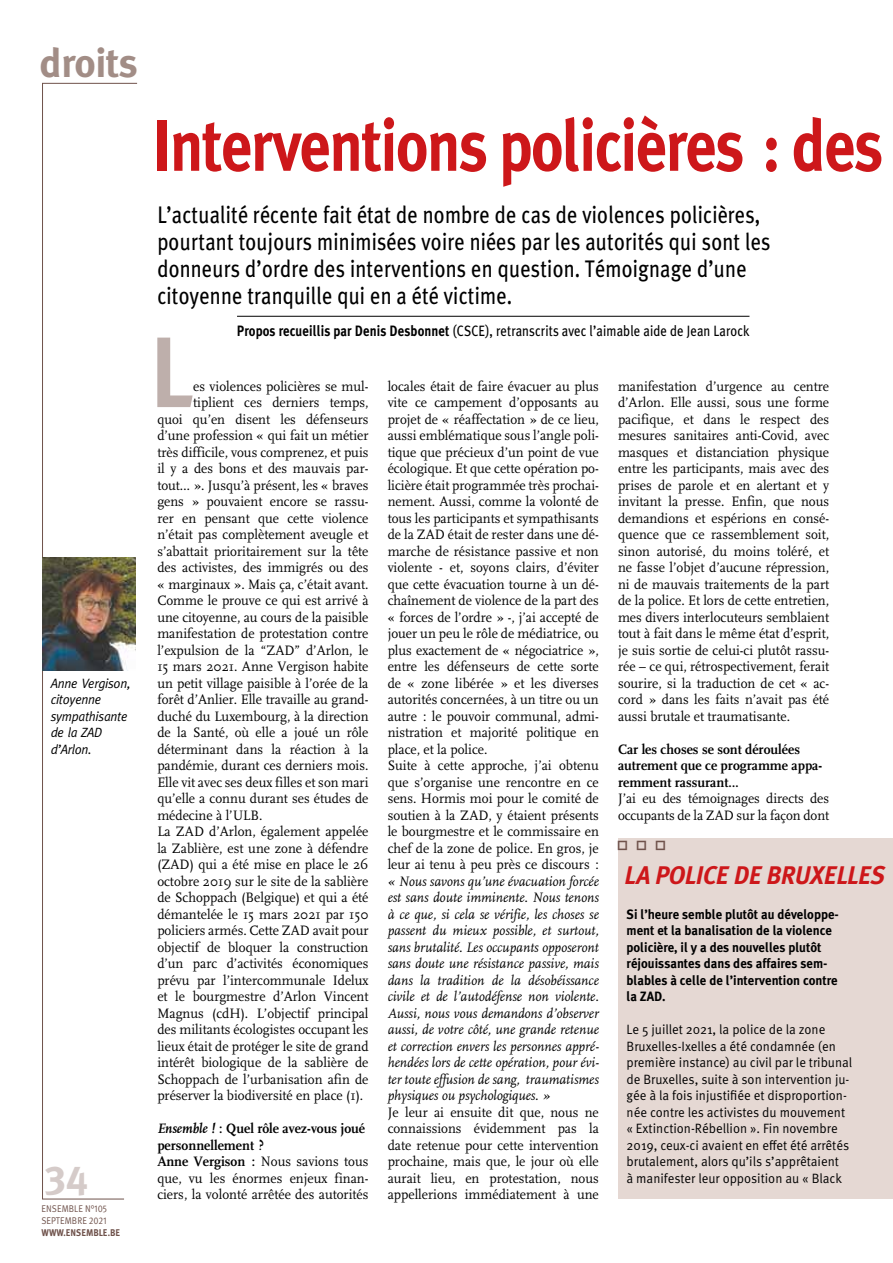
<style>
.page{position:relative;width:893px;height:1263px;background:#fff}
.page>*{position:absolute;margin:0;border:0;box-sizing:border-box;transform-origin:0 0}
.t1{font:700 100.05px "Meta Plus";color:#beafab;scale:.9 1}
.t2{font:700 72.75px "Meta Plus";letter-spacing:-.025em;color:#cd171a;scale:.85 1}
.t3{font:700 40.5px "Meta Plus";letter-spacing:-.015em;color:#a28d86}
.t4{font:40.5px "Meta Plus Bold Caps";color:#d5cbc9}
.t5{font:italic 700 25.5px "Meta Plus";letter-spacing:-.015em;color:#cd171a;scale:.95 1}
.t6{font:24px/27px "Meta Plus";letter-spacing:.01em;color:#000;scale:.85 1}
.t7{font:15px "Meta Plus";letter-spacing:.01em;color:#000;scale:.85 1}
.t8{font:14.25px/16.5px "FF Scala";color:#000;scale:.95 1}
.t9{font:italic 14.25px/16.5px "FF Scala";color:#000;text-align:justify;scale:.95 1}
.t10{font:700 14.25px/16.5px "FF Scala";color:#000;scale:.95 1}
.t11{font:13.5px/16.5px "Meta Pro";color:#000;scale:.95 1}
.t12{font:700 13.5px/16.5px "Meta Plus";color:#000;scale:.95 1}
.t13{font:italic 13.5px/16.5px "Meta";letter-spacing:-.02em;color:#000;scale:.95 1}
.t14{font:9.75px/12px "Meta Pro";letter-spacing:.01em;color:#6f524b;scale:.9 1}
.t15{font:700 9.75px "Meta Plus";color:#6f524b;scale:.9 1}
.s1{font-weight:700}
.s2{font-family:"Scala OT";font-weight:700;font-style:italic}
</style>
<div class="page">
<svg style="left:42px;top:83px;width:95px;height:1116px"></svg>
<hr style="left:237px;top:316px;width:512px;height:1px;background:#000">
<div style="left:618px;top:838px;width:275px;height:361px;background:#e5d8d3"></div>
<img style="left:43px;top:558px;width:93px;height:113px">
<h3 class="t3" style="left:40px;top:39px;width:100px">droits</h3>
<p class="t13" style="left:51px;top:674px;width:85px">Anne Vergison, citoyenne sympathisante de la ZAD d’Arlon.</p>
<h3 class="t4" style="left:45px;top:1156px;width:45px">34</h3>
<p class="t14" style="left:42px;top:1203px;width:74px">ensemble n°105 septembre 2021</p>
<p class="t15" style="left:41px;top:1227px;width:89px">www.ensemble.be</p>
<h2 class="t2" style="left:152px;top:103px;width:862px">Interventions policières : des</h2>
<p class="t6" style="left:157px;top:201px;width:723px">L’actualité récente fait état de nombre de cas de violences policières, pourtant toujours minimisées voire niées par les autorités qui sont les donneurs d’ordre des interventions en question. Témoignage d’une citoyenne tranquille qui en a été victime.</p>
<p class="t7" style="left:237px;top:322px;width:605px"><span class="s1">Propos recueillis par Denis Desbonnet</span> (CSCE), retranscrits avec l’aimable aide de Jean Larock</p>
<h1 class="t1" style="left:150px;top:314px;width:41px">L</h1>
<p class="t8" style="left:193px;top:378px;width:186px">es violences policières se mul-</p>
<p class="t8" style="left:193px;top:394px;width:186px">tiplient ces derniers temps,</p>
<p class="t8" style="left:157px;top:411px;width:224px">quoi qu’en disent les défenseurs</p>
<p class="t8" style="left:157px;top:427px;width:224px">d’une profession « qui fait un métier</p>
<p class="t8" style="left:157px;top:444px;width:224px">très difficile, vous comprenez, et puis</p>
<p class="t8" style="left:157px;top:460px;width:224px">il y a des bons et des mauvais par-</p>
<p class="t8" style="left:157px;top:477px;width:224px">tout… ». Jusqu’à présent, les « braves</p>
<p class="t8" style="left:157px;top:493px;width:224px">gens » pouvaient encore se rassu-</p>
<p class="t8" style="left:157px;top:510px;width:224px">rer en pensant que cette violence</p>
<p class="t8" style="left:157px;top:526px;width:224px">n’était pas complètement aveugle et</p>
<p class="t8" style="left:157px;top:543px;width:224px">s’abattait prioritairement sur la tête</p>
<p class="t8" style="left:157px;top:559px;width:224px">des activistes, des immigrés ou des</p>
<p class="t8" style="left:157px;top:576px;width:224px">« marginaux ». Mais ça, c’était avant.</p>
<p class="t8" style="left:157px;top:592px;width:224px">Comme le prouve ce qui est arrivé à</p>
<p class="t8" style="left:157px;top:609px;width:224px">une citoyenne, au cours de la paisible</p>
<p class="t8" style="left:157px;top:625px;width:224px">manifestation de protestation contre</p>
<p class="t8" style="left:157px;top:642px;width:224px">l’expulsion de la “ZAD” d’Arlon, le</p>
<p class="t8" style="left:157px;top:658px;width:224px">15 mars 2021. Anne Vergison habite</p>
<p class="t8" style="left:157px;top:675px;width:224px">un petit village paisible à l’orée de la</p>
<p class="t8" style="left:157px;top:691px;width:224px">forêt d’Anlier. Elle travaille au grand-</p>
<p class="t8" style="left:157px;top:708px;width:224px">duché du Luxembourg, à la direction</p>
<p class="t8" style="left:157px;top:724px;width:224px">de la Santé, où elle a joué un rôle</p>
<p class="t8" style="left:157px;top:741px;width:224px">déterminant dans la réaction à la</p>
<p class="t8" style="left:157px;top:757px;width:224px">pandémie, durant ces derniers mois.</p>
<p class="t8" style="left:157px;top:774px;width:224px">Elle vit avec ses deux filles et son mari</p>
<p class="t8" style="left:157px;top:790px;width:224px">qu’elle a connu durant ses études de</p>
<p class="t8" style="left:157px;top:807px;width:112px">médecine à l’ULB.</p>
<p class="t8" style="left:157px;top:823px;width:224px">La ZAD d’Arlon, également appelée</p>
<p class="t8" style="left:157px;top:840px;width:224px">la Zablière, est une zone à défendre</p>
<p class="t8" style="left:157px;top:856px;width:224px">(ZAD) qui a été mise en place le 26</p>
<p class="t8" style="left:157px;top:873px;width:224px">octobre 2019 sur le site de la sablière</p>
<p class="t8" style="left:157px;top:889px;width:224px">de Schoppach (Belgique) et qui a été</p>
<p class="t8" style="left:157px;top:906px;width:224px">démantelée le 15 mars 2021 par 150</p>
<p class="t8" style="left:157px;top:922px;width:224px">policiers armés. Cette ZAD avait pour</p>
<p class="t8" style="left:157px;top:939px;width:224px">objectif de bloquer la construction</p>
<p class="t8" style="left:157px;top:955px;width:224px">d’un parc d’activités économiques</p>
<p class="t8" style="left:157px;top:972px;width:224px">prévu par l’intercommunale Idelux</p>
<p class="t8" style="left:157px;top:988px;width:224px">et le bourgmestre d’Arlon Vincent</p>
<p class="t8" style="left:157px;top:1005px;width:224px">Magnus (cdH). L’objectif principal</p>
<p class="t8" style="left:157px;top:1021px;width:224px">des militants écologistes occupant les</p>
<p class="t8" style="left:157px;top:1038px;width:224px">lieux était de protéger le site de grand</p>
<p class="t8" style="left:157px;top:1054px;width:224px">intérêt biologique de la sablière de</p>
<p class="t8" style="left:157px;top:1071px;width:224px">Schoppach de l’urbanisation afin de</p>
<p class="t8" style="left:157px;top:1087px;width:218px">préserver la biodiversité en place (1).</p>
<p class="t8" style="left:157px;top:1120px;width:224px"><span class="s2">Ensemble !</span> <span class="s1">: Quel rôle avez-vous joué personnellement ?<br>Anne Vergison :</span> Nous savions tous que, vu les énormes enjeux finan&shy;ciers, la volonté arrêtée des autorités</p>
<p class="t8" style="left:388px;top:378px;width:224px">locales était de faire évacuer au plus vite ce campement d’opposants au projet de « réaffectation » de ce lieu, aussi emblématique sous l’angle poli&shy;tique que précieux d’un point de vue écologique. Et que cette opération po&shy;licière était programmée très prochai&shy;nement. Aussi, comme la volonté de tous les participants et sympathisants de la ZAD était de rester dans une dé&shy;marche de résistance passive et non violente - et, soyons clairs, d’éviter que cette évacuation tourne à un dé&shy;chaînement de violence de la part des « forces de l’ordre » -, j’ai accepté de jouer un peu le rôle de médiatrice, ou plus exactement de « négociatrice », entre les défenseurs de cette sorte de « zone libérée » et les diverses autorités concernées, à un titre ou un autre : le pouvoir communal, admi&shy;nistration et majorité politique en place, et la police.<br>Suite à cette approche, j’ai obtenu que s’organise une rencontre en ce sens. Hormis moi pour le comité de soutien à la ZAD, y étaient présents le bourgmestre et le commissaire en chef de la zone de police. En gros, je leur ai tenu à peu près ce discours :</p>
<p class="t9" style="left:388px;top:873px;width:224px">« Nous savons qu’une évacuation forcée est sans doute imminente. Nous tenons à ce que, si cela se vérifie, les choses se passent du mieux possible, et surtout, sans brutalité. Les occupants opposeront sans doute une résistance passive, mais dans la tradition de la désobéissance civile et de l’autodéfense non violente.<br>Aussi, nous vous demandons d’observer aussi, de votre côté, une grande retenue et correction envers les personnes appré&shy;hendées lors de cette opération, pour évi&shy;ter toute effusion de sang, traumatismes physiques ou psychologiques. »</p>
<p class="t8" style="left:388px;top:1104px;width:224px;text-align:justify">Je leur ai ensuite dit que, nous ne connaissions évidemment pas la date retenue pour cette intervention prochaine, mais que, le jour où elle aurait lieu, en protestation, nous appellerions immédiatement à une</p>
<p class="t8" style="left:618px;top:378px;width:224px;text-align:justify">manifestation d’urgence au centre d’Arlon. Elle aussi, sous une forme pacifique, et dans le respect des mesures sanitaires anti-Covid, avec masques et distanciation physique entre les participants, mais avec des prises de parole et en alertant et y invitant la presse. Enfin, que nous demandions et espérions en consé&shy;quence que ce rassemblement soit, sinon autorisé, du moins toléré, et ne fasse l’objet d’aucune répression, ni de mauvais traitements de la part de la police. Et lors de cette entretien, mes divers interlocuteurs semblaient tout à fait dans le même état d’esprit, je suis sortie de celui-ci plutôt rassu&shy;rée – ce qui, rétrospectivement, ferait sourire, si la traduction de cet « ac&shy;cord » dans les faits n’avait pas été aussi brutale et traumatisante.</p>
<p class="t10" style="left:618px;top:741px;width:216px">Car les choses se sont déroulées autrement que ce programme appa&shy;remment rassurant…</p>
<p class="t8" style="left:618px;top:791px;width:224px">J’ai eu des témoignages directs des occupants de la ZAD sur la façon dont</p>
<h3 class="t5" style="left:624px;top:860px;width:276px">LA POLICE DE BRUXELLES</h3>
<p class="t12" style="left:627px;top:906px;width:225px">Si l’heure semble plutôt au développe&shy;ment et la banalisation de la violence policière, il y a des nouvelles plutôt réjouissantes dans des affaires sem&shy;blables à celle de l’intervention contre la ZAD.</p>
<p class="t11" style="left:627px;top:1022px;width:239px">Le 5 juillet 2021, la police de la zone<br>B ruxelles-Ixelles a été condamnée (en première instance) au civil par le tribunal de Bruxelles, suite à son intervention ju&shy;gée à la fois injustifiée et disproportion&shy;née contre les activistes du mouvement « Extinction-Rébellion ». Fin novembre 2019, ceux-ci avaient en effet été arrêtés brutalement, alors qu’ils s’apprêtaient<br>à manifester leur opposition au « Black</p>
</div>
